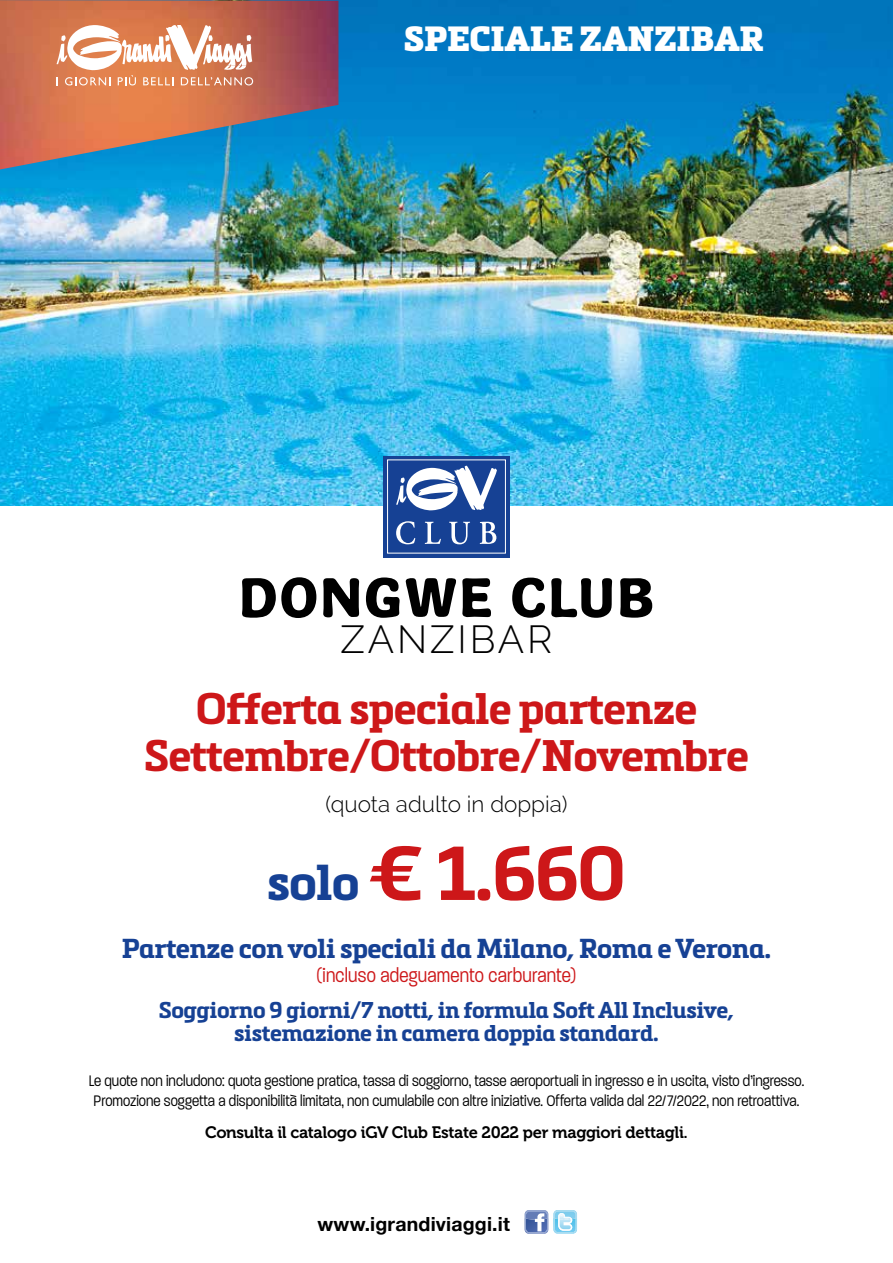
<style>
.page{position:relative;width:893px;height:1263px;background:#fff}
.page>*{position:absolute;margin:0;border:0;box-sizing:border-box;transform-origin:0 0}
.t1{font:700 75px "Metronic Slab Pro";color:#cd1719}
.t2{font:700 57px "Adesso";letter-spacing:.03em;color:#000}
.t3{font:700 43.5px/47.2px "Metronic Slab Pro";letter-spacing:-.02em;color:#cd1719;text-align:center}
.t4{font:300 39px "Raleway";letter-spacing:.075em;color:#000}
.t5{font:900 34.5px "Metronic Slab Pro";letter-spacing:-.01em;color:#fff}
.t6{font:700 27px "Metronic Slab Pro";letter-spacing:-.02em;color:#164194}
.t7{font:700 22.5px/22.5px "Metronic Slab Pro";letter-spacing:-.02em;color:#164194;text-align:center}
.t8{font:300 22.5px "Raleway";color:#000}
.t9{font:300 21px "Paralucent Cond";letter-spacing:.01em;color:#cd1719}
.t10{font:700 19.5px "Helvetica Neue";letter-spacing:.01em;color:#000}
.t11{font:300 16.5px/19.5px "Paralucent Cond";color:#000}
.t12{font:16.5px "Museo 700";letter-spacing:-.02em;color:#000}
.s1{font-size:49.65px;color:#164194}
</style>
<div class="page">
<svg style="left:525px;top:1210px;width:52px;height:24px"></svg>
<img style="left:0;top:0;width:893px;height:505px">
<img style="left:0;top:0;width:338px;height:169px">
<svg style="left:57px;top:25px;width:196px;height:60px"></svg>
<div style="left:383px;top:456px;width:127px;height:102px;background:#164194"></div>
<svg style="left:396px;top:465px;width:101px;height:46px"></svg>
<div style="left:387px;top:460px;width:119px;height:93px;border:1px solid #fff"></div>
<svg style="left:396px;top:521px;width:19px;height:23px"></svg>
<svg style="left:425px;top:522px;width:16px;height:22px"></svg>
<svg style="left:449px;top:522px;width:21px;height:22px"></svg>
<svg style="left:480px;top:522px;width:16px;height:22px"></svg>
<h3 class="t5" style="left:404px;top:19px;width:361px">SPECIALE ZANZIBAR</h3>
<h2 class="t2" style="left:239px;top:563px;width:417px">DONGWE CLUB</h2>
<h3 class="t4" style="left:340px;top:616px;width:213px">ZANZIBAR</h3>
<h3 class="t3" style="left:144px;top:684px;width:606px">Offerta speciale partenze<br>Settembre/Ottobre/Novembre</h3>
<h3 class="t8" style="left:325px;top:791px;width:244px">(quota adulto in doppia)</h3>
<h1 class="t1" style="left:267px;top:826px;width:360px"><span class="s1">solo</span> € 1.660</h1>
<h3 class="t6" style="left:122px;top:931px;width:651px">Partenze con voli speciali da Milano, Roma e Verona.</h3>
<p class="t9" style="left:317px;top:963px;width:261px">(incluso adeguamento carburante)</p>
<h3 class="t7" style="left:159px;top:998px;width:577px">Soggiorno 9 giorni/7 notti, in formula Soft All Inclusive, sistemazione in camera doppia standard.</h3>
<p class="t11" style="left:89px;top:1071px;width:717px">Le quote non includono: quota gestione pratica, tassa di soggiorno, tasse aeroportuali in ingresso e in uscita, visto d’ingresso.<br>Promozione soggetta a disponibilità limitata, non cumulabile con altre iniziative. Offerta valida dal 22/7/2022, non retroattiva.</p>
<p class="t12" style="left:205px;top:1122px;width:484px">Consulta il catalogo iGV Club Estate 2022 per maggiori dettagli.</p>
<p class="t10" style="left:318px;top:1208px;width:194px">www.igrandiviaggi.it</p>
</div>
